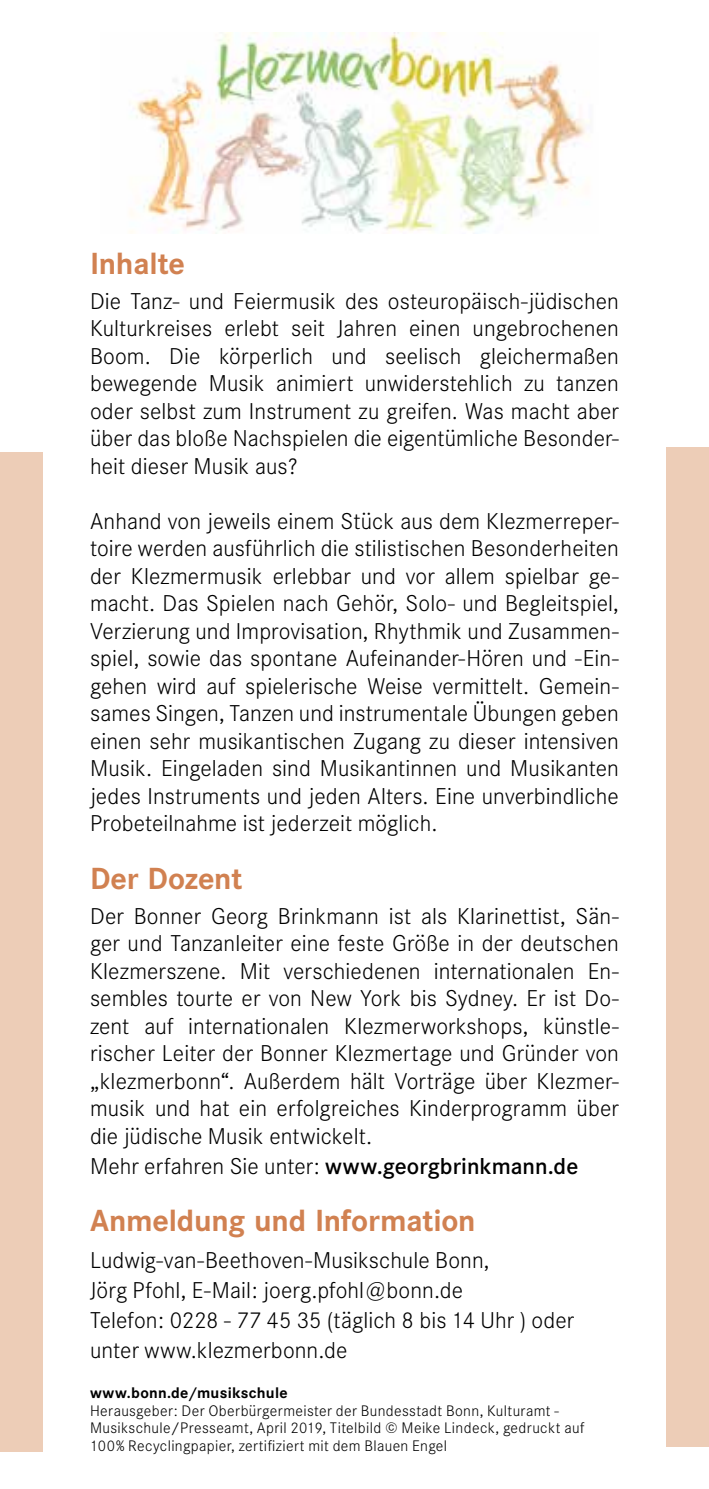
<style>
.page{position:relative;width:709px;height:1489px;background:#fff}
.page>*{position:absolute;margin:0;border:0;box-sizing:border-box;transform-origin:0 0}
.t1{font:700 30px "Corporate SBQ";letter-spacing:-.01em;color:#d18151}
.t2{font:300 22.5px/27.5px "Corporate SBQ";letter-spacing:.005em;color:#000;text-align:justify}
.t3{font:300 15px/17.5px "Corporate SBQ";letter-spacing:.025em;color:#000}
.t4{font:700 15px "Corporate SBQ";letter-spacing:.02em;color:#000}
.s1{font-weight:500}
</style>
<div class="page">
<div style="left:0;top:452px;width:43px;height:999px;background:#edcdb7"></div>
<div style="left:666px;top:446px;width:43px;height:1000px;background:#edcdb7"></div>
<img style="left:130px;top:33px;width:458px;height:200px">
<h1 class="t1" style="left:90px;top:245px;width:96px">Inhalte</h1>
<p class="t2" style="left:90px;top:287px;width:530px">Die Tanz- und Feiermusik des osteuropäisch-jüdischen Kulturkreises erlebt seit Jahren einen ungebrochenen Boom. Die körperlich und seelisch gleichermaßen bewegende Musik animiert unwiderstehlich zu tanzen oder selbst zum Instrument zu greifen. Was macht aber über das bloße Nachspielen die eigentümliche Besonder&shy;heit dieser Musik aus?</p>
<p class="t2" style="left:90px;top:507px;width:530px">Anhand von jeweils einem Stück aus dem Klezmerreper&shy;toire werden ausführlich die stilistischen Besonderheiten der Klezmermusik erlebbar und vor allem spielbar ge&shy;macht. Das Spielen nach Gehör, Solo- und Begleitspiel, Verzierung und Improvisation, Rhythmik und Zusammen&shy;spiel, sowie das spontane Aufeinander-Hören und -Ein&shy;gehen wird auf spielerische Weise vermittelt. Gemein&shy;sames Singen, Tanzen und instrumentale Übungen geben einen sehr musikantischen Zugang zu dieser intensiven Musik. Eingeladen sind Musikantinnen und Musikanten jedes Instruments und jeden Alters. Eine unverbindliche Probeteilnahme ist jederzeit möglich.</p>
<h1 class="t1" style="left:90px;top:860px;width:154px">Der Dozent</h1>
<p class="t2" style="left:90px;top:902px;width:530px">Der Bonner Georg Brinkmann ist als Klarinettist, Sän&shy;ger und Tanzanleiter eine feste Größe in der deutschen Klezmerszene. Mit verschiedenen internationalen En&shy;sembles tourte er von New York bis Sydney. Er ist Do&shy;zent auf internationalen Klezmerworkshops, künstle&shy;rischer Leiter der Bonner Klezmertage und Gründer von „klezmerbonn“. Außerdem hält Vorträge über Klezmer&shy;musik und hat ein erfolgreiches Kinderprogramm über die jüdische Musik entwickelt.</p>
<p class="t2" style="left:90px;top:1152px;width:490px">Mehr erfahren Sie unter: <span class="s1">www.georgbrinkmann.de</span></p>
<h1 class="t1" style="left:90px;top:1202px;width:387px">Anmeldung und Information</h1>
<p class="t2" style="left:90px;top:1245px;width:485px;line-height:30px;text-align:left">Ludwig-van-Beethoven-Musikschule Bonn,<br>Jörg Pfohl, E-Mail: joerg.pfohl@bonn.de<br>Telefon: 0228 - 77 45 35 (täglich 8 bis 14 Uhr ) oder unter www.klezmerbonn.de</p>
<p class="t4" style="left:90px;top:1383px;width:199px">www.bonn.de/musikschule</p>
<p class="t3" style="left:90px;top:1401px;width:496px">Herausgeber: Der Oberbürgermeister der Bundesstadt Bonn, Kulturamt -<br>Musikschule/Presseamt, April 2019, Titelbild © Meike Lindeck, gedruckt auf<br>100% Recyclingpapier, zertifiziert mit dem Blauen Engel</p>
</div>
